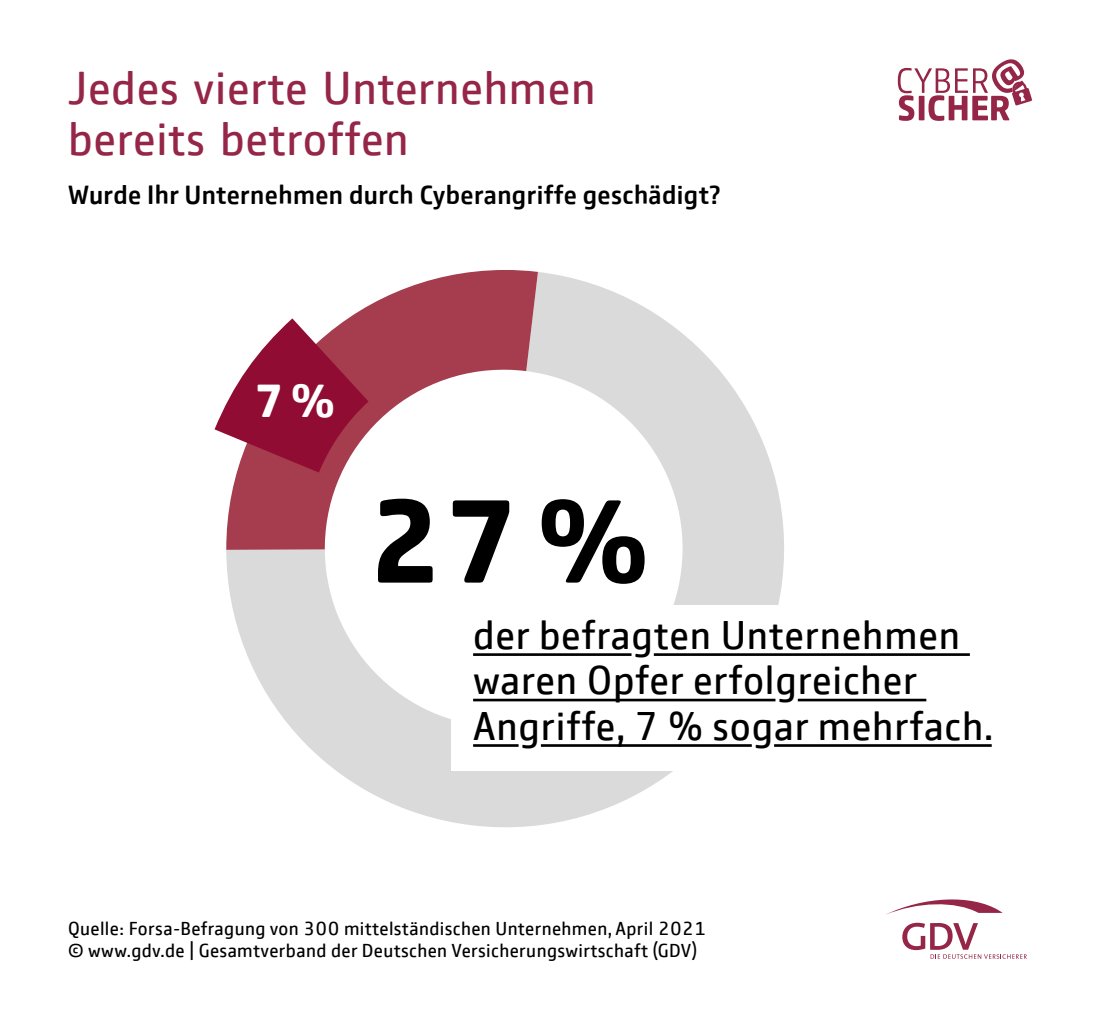
<style>
.page{position:relative;width:1098px;height:1026px;background:#fff}
.page>*{position:absolute;margin:0;border:0;box-sizing:border-box;transform-origin:0 0}
.t1{font:700 122.7px "GD Vtype";color:#000}
.t2{font:700 48.3px "GD Vtype";color:#fff}
.t3{font:48px/51px "GD Vtype";letter-spacing:.015em;color:#952647}
.t4{font:41.7px/45.6px "GD Vtype";letter-spacing:.02em;color:#000}
.t5{font:500 27px "GD Vtype";letter-spacing:.015em;color:#000}
.t6{font:19.5px/22.5px "GD Vtype";letter-spacing:.02em;color:#000}
</style>
<div class="page">
<svg style="left:226px;top:272px;width:558px;height:556px;fill:#dadada"></svg>
<svg style="left:226px;top:270px;width:311px;height:280px;fill:#a53d4e"></svg>
<svg style="left:214px;top:318px;width:154px;height:155px"></svg>
<svg style="left:886px;top:899px;width:116px;height:16px"></svg>
<svg style="left:902px;top:923px;width:124px;height:36px"></svg>
<svg style="left:897px;top:59px;width:134px;height:62px"></svg>
<svg style="left:322px;top:368px;width:362px;height:361px"></svg>
<div style="left:451px;top:605px;width:593px;height:165px;background:#fff"></div>
<hr style="left:473px;top:653px;width:158px;height:3px;background:#000">
<hr style="left:653px;top:653px;width:316px;height:3px;background:#000">
<hr style="left:473px;top:699px;width:302px;height:2px;background:#000">
<hr style="left:797px;top:699px;width:129px;height:2px;background:#000">
<hr style="left:473px;top:744px;width:45px;height:3px;background:#000">
<hr style="left:540px;top:744px;width:211px;height:3px;background:#000">
<hr style="left:773px;top:744px;width:218px;height:3px;background:#000">
<h3 class="t3" style="left:68px;top:61px;width:528px">Jedes vierte Unternehmen bereits betroffen</h3>
<h3 class="t5" style="left:68px;top:176px;width:653px">Wurde Ihr Unternehmen durch Cyberangriffe geschädigt?</h3>
<h2 class="t2" style="left:254px;top:367px;width:81px">7 %</h2>
<h1 class="t1" style="left:368px;top:456px;width:281px">27 %</h1>
<h3 class="t4" style="left:473px;top:610px;width:521px">der befragten Unternehmen waren Opfer erfolgreicher<br>Angriffe, 7 % sogar mehrfach.</h3>
<p class="t6" style="left:68px;top:916px;width:639px">Quelle: Forsa-Befragung von 300 mittelständischen Unternehmen, April 2021 © www.gdv.de | Gesamtverband der Deutschen Versicherungswirtschaft (GDV)</p>
</div>
